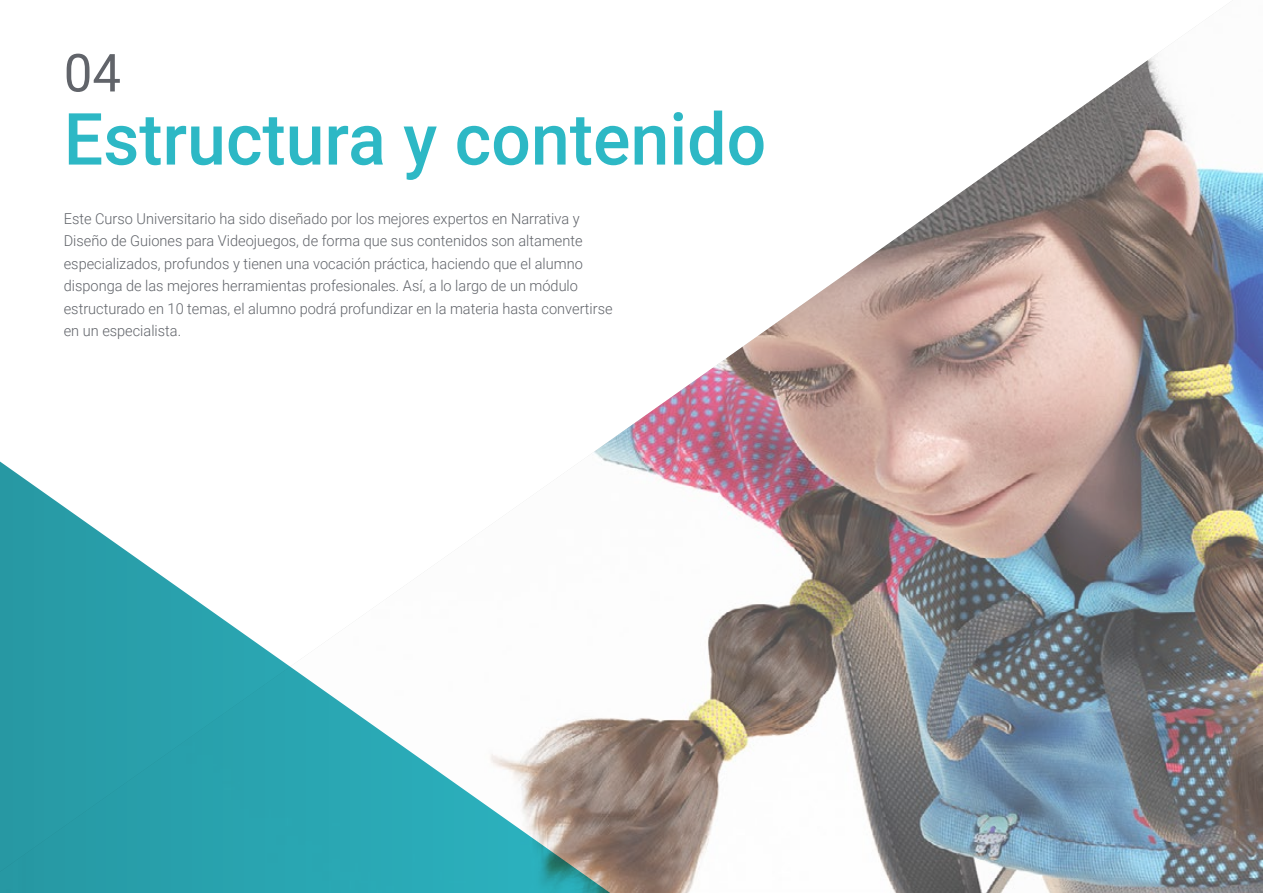
<style>
.page{position:relative;width:1263px;height:893px;background:#fff}
.page>*{position:absolute;margin:0;border:0;box-sizing:border-box;transform-origin:0 0}
.t1{font:500 72px "Roboto";color:#2db8c5}
.t2{font:52.5px "Roboto";color:#61646a}
.t3{font:300 15px/22.5px "Roboto";color:#61646a}
</style>
<div class="page">
<img style="left:602px;top:52px;width:661px;height:841px">
<svg style="left:0;top:446px;width:640px;height:447px"></svg>
<h2 class="t2" style="left:64px;top:36px;width:59px">04</h2>
<h1 class="t1" style="left:64px;top:89px;width:704px">Estructura y contenido</h1>
<p class="t3" style="left:64px;top:207px;width:550px">Este Curso Universitario ha sido diseñado por los mejores expertos en Narrativa y Diseño de Guiones para Videojuegos, de forma que sus contenidos son altamente especializados, profundos y tienen una vocación práctica, haciendo que el alumno disponga de las mejores herramientas profesionales. Así, a lo largo de un módulo estructurado en 10 temas, el alumno podrá profundizar en la materia hasta convertirse en un especialista.</p>
</div>
